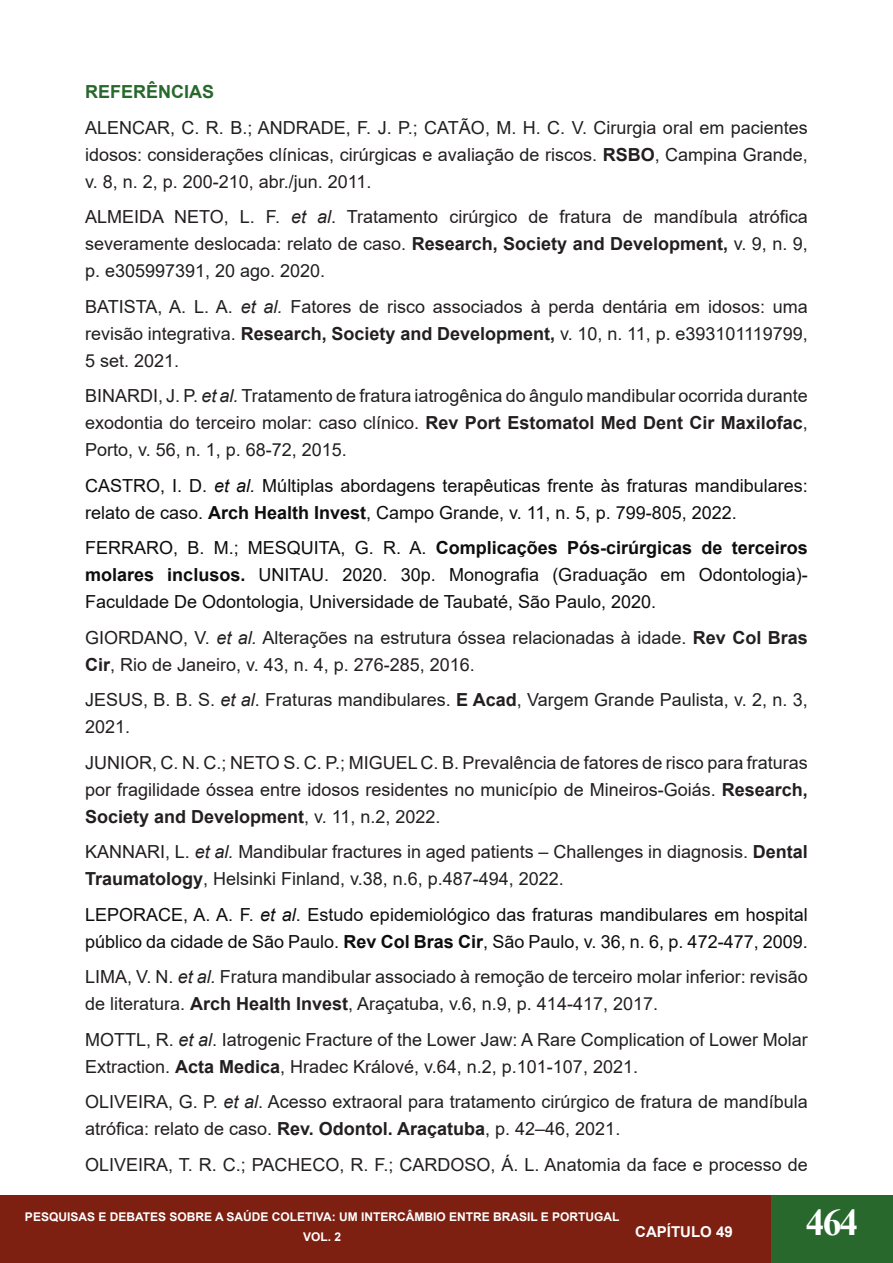
<style>
.page{position:relative;width:893px;height:1263px;background:#fff}
.page>*{position:absolute;margin:0;border:0;box-sizing:border-box;transform-origin:0 0}
.t1{font:700 37.5px "Times New Roman";color:#fff}
.t2{font:18px/27px "Arial";color:#231f20}
.t3{font:18px/27px "Arial";color:#0d0d0d}
.t4{font:700 18px "Arial";color:#28682d}
.t5{font:700 15px "Arial";color:#fff}
.t6{font:700 12px/20.2px "Arial";color:#fff;text-align:center}
.s1{font-weight:700}
.s2{font-style:italic}
</style>
<div class="page">
<div style="left:0;top:1196px;width:893px;height:67px;background:#7d2011"></div>
<div style="left:771px;top:1196px;width:122px;height:67px;background:#28682d"></div>
<p class="t4" style="left:85px;top:79px;width:131px">REFERÊNCIAS</p>
<p class="t2" style="left:85px;top:114px;width:724px;text-align:justify">ALENCAR, C. R. B.; ANDRADE, F. J. P.; CATÃO, M. H. C. V. Cirurgia oral em pacientes idosos: considerações clínicas, cirúrgicas e avaliação de riscos. <span class="s1">RSBO</span>, Campina Grande, v. 8, n. 2, p. 200-210, abr./jun. 2011.</p>
<p class="t2" style="left:85px;top:203px;width:724px;text-align:justify">ALMEIDA NETO, L. F. <span class="s2">et al</span>. Tratamento cirúrgico de fratura de mandíbula atrófica severamente deslocada: relato de caso. <span class="s1">Research, Society and Development,</span> v. 9, n. 9, p. e305997391, 20 ago. 2020.</p>
<p class="t2" style="left:85px;top:293px;width:724px;text-align:justify">BATISTA, A. L. A. <span class="s2">et al.</span> Fatores de risco associados à perda dentária em idosos: uma revisão integrativa. <span class="s1">Research, Society and Development,</span> v. 10, n. 11, p. e393101119799, 5 set. 2021.</p>
<p class="t2" style="left:85px;top:382px;width:724px;text-align:justify">BINARDI, J. P. <span class="s2">et al.</span> Tratamento de fratura iatrogênica do ângulo mandibular ocorrida durante exodontia do terceiro molar: caso clínico. <span class="s1">Rev Port Estomatol Med Dent Cir Maxilofac</span>, Porto, v. 56, n. 1, p. 68-72, 2015.</p>
<p class="t3" style="left:85px;top:472px;width:724px">CASTRO, I. D. <span class="s2">et al.</span> Múltiplas abordagens terapêuticas frente às fraturas mandibulares: relato de caso. <span class="s1">Arch Health Invest</span>, Campo Grande, v. 11, n. 5, p. 799-805, 2022.</p>
<p class="t3" style="left:85px;top:534px;width:724px;text-align:justify">FERRARO, B. M.; MESQUITA, G. R. A. <span class="s1">Complicações Pós-cirúrgicas de terceiros molares inclusos.</span> UNITAU. 2020. 30p. Monografia (Graduação em Odontologia)- Faculdade De Odontologia, Universidade de Taubaté, São Paulo, 2020.</p>
<p class="t2" style="left:85px;top:624px;width:724px">GIORDANO, V. <span class="s2">et al.</span> Alterações na estrutura óssea relacionadas à idade. <span class="s1">Rev Col Bras<br>Cir</span>, Rio de Janeiro, v. 43, n. 4, p. 276-285, 2016.</p>
<p class="t2" style="left:85px;top:686px;width:724px">JESUS, B. B. S. <span class="s2">et al</span>. Fraturas mandibulares. <span class="s1">E Acad</span>, Vargem Grande Paulista, v. 2, n. 3,<br>2021.</p>
<p class="t2" style="left:85px;top:749px;width:724px;text-align:justify">JUNIOR, C. N. C.; NETO S. C. P.; MIGUEL C. B. Prevalência de fatores de risco para fraturas por fragilidade óssea entre idosos residentes no município de Mineiros-Goiás. <span class="s1">Research, Society and Development</span>, v. 11, n.2, 2022.</p>
<p class="t2" style="left:85px;top:838px;width:724px">KANNARI, L. <span class="s2">et al.</span> Mandibular fractures in aged patients – Challenges in diagnosis. <span class="s1">Dental<br>Traumatology</span>, Helsinki Finland, v.38, n.6, p.487-494, 2022.</p>
<p class="t3" style="left:85px;top:901px;width:724px">LEPORACE, A. A. F. <span class="s2">et al</span>. Estudo epidemiológico das fraturas mandibulares em hospital público da cidade de São Paulo. <span class="s1">Rev Col Bras Cir</span>, São Paulo, v. 36, n. 6, p. 472-477, 2009.</p>
<p class="t2" style="left:85px;top:963px;width:724px">LIMA, V. N. <span class="s2">et al.</span> Fratura mandibular associado à remoção de terceiro molar inferior: revisão de literatura. <span class="s1">Arch Health Invest</span>, Araçatuba, v.6, n.9, p. 414-417, 2017.</p>
<p class="t2" style="left:85px;top:1026px;width:724px">MOTTL, R. <span class="s2">et al</span>. Iatrogenic Fracture of the Lower Jaw: A Rare Complication of Lower Molar<br>Extraction. <span class="s1">Acta Medica</span>, Hradec Králové, v.64, n.2, p.101-107, 2021.</p>
<p class="t2" style="left:85px;top:1088px;width:724px">OLIVEIRA, G. P. <span class="s2">et al</span>. Acesso extraoral para tratamento cirúrgico de fratura de mandíbula atrófica: relato de caso. <span class="s1">Rev. Odontol. Araçatuba</span>, p. 42–46, 2021.</p>
<p class="t2" style="left:85px;top:1151px;width:724px">OLIVEIRA, T. R. C.; PACHECO, R. F.; CARDOSO, Á. L. Anatomia da face e processo de</p>
<p class="t6" style="left:25px;top:1207px;width:596px">PESQUISAS E DEBATES SOBRE A SAÚDE COLETIVA: UM INTERCÂMBIO ENTRE BRASIL E PORTUGAL<br>VOL. 2</p>
<p class="t5" style="left:635px;top:1221px;width:99px">CAPÍTULO 49</p>
<h1 class="t1" style="left:806px;top:1195px;width:54px">464</h1>
</div>
